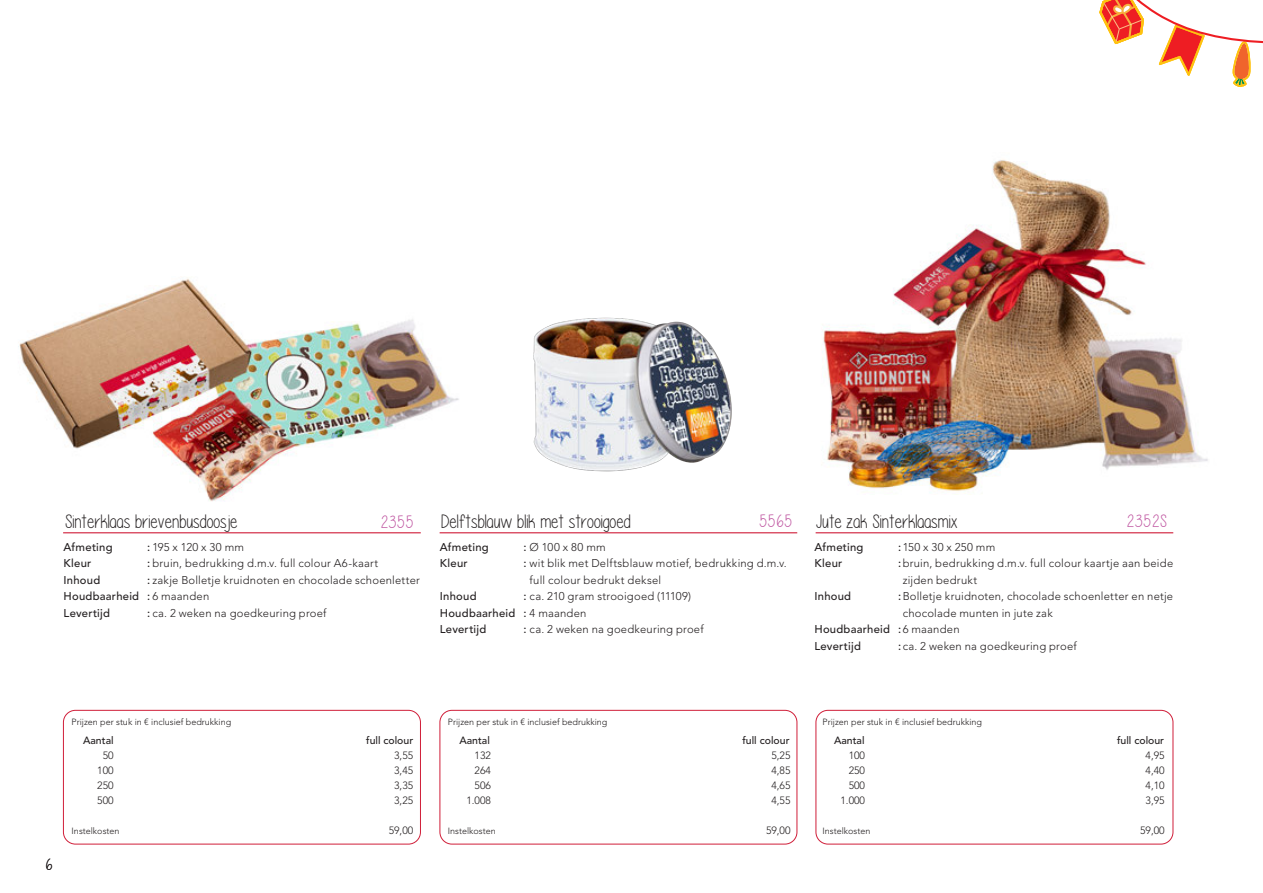
<style>
.page{position:relative;width:1263px;height:893px;background:#fff}
.page>*{position:absolute;margin:0;border:0;box-sizing:border-box;transform-origin:0 0}
.Naam{font:19.5px "Please write me a song";color:#231f20}
.Nummer{font:18px "Please write me a song";letter-spacing:.03em;color:#be529f}
.t1{font:16.5px "Please write me a song";color:#231f20}
.Omschrijving{font:300 11.25px/16.5px "Avenir LT Std";letter-spacing:.02em;color:#231f20}
.Afmeting{font:500 11.25px "Avenir LT Std";letter-spacing:.02em;color:#231f20}
.Omschrijving-2{font:500 11.25px "Avenir LT Std";letter-spacing:.02em;color:#231f20}
.Prijzen{font:300 10.5px "Avenir LT Std";color:#231f20}
.Prijzen-2{font:500 10.5px "Avenir LT Std";color:#231f20}
.Per_stuk{font:300 9px "Avenir LT Std";color:#231f20}
.s1{font-weight:500}
.s2{font-weight:300}
</style>
<div class="page">
<img style="left:18px;top:278px;width:441px;height:223px">
<img style="left:822px;top:159px;width:386px;height:336px">
<img style="left:533px;top:317px;width:199px;height:155px">
<svg style="left:1099px;top:0;width:164px;height:87px"></svg>
<div style="left:816px;top:710px;width:357px;height:134px;border:1px solid #d01e39;border-radius:12px"></div>
<div style="left:440px;top:710px;width:357px;height:134px;border:1px solid #d01e39;border-radius:12px"></div>
<div style="left:63px;top:710px;width:358px;height:134px;border:1px solid #d01e39;border-radius:12px"></div>
<hr style="left:816px;top:532px;width:357px;height:1px;background:#d01e39">
<hr style="left:440px;top:532px;width:357px;height:1px;background:#d01e39">
<hr style="left:63px;top:532px;width:358px;height:1px;background:#d01e39">
<p class="Nummer" style="left:380px;top:512px;width:35px">2355</p>
<p class="Nummer" style="left:760px;top:512px;width:34px">5565</p>
<p class="Nummer" style="left:1126px;top:511px;width:42px">2352S</p>
<p class="Naam" style="left:65px;top:511px;width:174px">Sinterklaas brievenbusdoosje</p>
<p class="Naam" style="left:441px;top:511px;width:191px">Delftsblauw blik met strooigoed</p>
<p class="Naam" style="left:816px;top:511px;width:143px">Jute zak Sinterklaasmix</p>
<p class="Afmeting" style="left:64px;top:540px;width:51px">Afmeting</p>
<p class="Afmeting" style="left:64px;top:557px;width:29px">Kleur</p>
<p class="Afmeting" style="left:64px;top:573px;width:38px">Inhoud</p>
<p class="Afmeting" style="left:64px;top:606px;width:48px">Levertijd</p>
<p class="Omschrijving" style="left:147px;top:539px;width:98px"><span class="s1">:</span> 195 x 120 x 30 mm</p>
<p class="Omschrijving" style="left:147px;top:555px;width:233px"><span class="s1">:</span> bruin, bedrukking d.m.v. full colour A6-kaart</p>
<p class="Omschrijving" style="left:147px;top:572px;width:274px"><span class="s1">:</span> zakje Bolletje kruidnoten en chocolade schoenletter</p>
<p class="Omschrijving-2" style="left:64px;top:590px;width:147px">Houdbaarheid : <span class="s2">6 maanden</span></p>
<p class="Omschrijving" style="left:147px;top:605px;width:181px"><span class="s1">:</span> ca. 2 weken na goedkeuring proef</p>
<p class="Afmeting" style="left:440px;top:540px;width:51px">Afmeting</p>
<p class="Afmeting" style="left:440px;top:557px;width:29px">Kleur</p>
<p class="Afmeting" style="left:440px;top:590px;width:38px">Inhoud</p>
<p class="Afmeting" style="left:440px;top:623px;width:48px">Levertijd</p>
<p class="Omschrijving" style="left:523px;top:539px;width:84px"><span class="s1">:</span> Ø 100 x 80 mm</p>
<p class="Omschrijving" style="left:530px;top:555px;width:259px;text-indent:-6px"><span class="s1">:</span> wit blik met Delftsblauw motief, bedrukking d.m.v. full colour bedrukt deksel</p>
<p class="Omschrijving" style="left:523px;top:588px;width:169px"><span class="s1">:</span> ca. 210 gram strooigoed (11109)</p>
<p class="Omschrijving-2" style="left:440px;top:606px;width:148px">Houdbaarheid : <span class="s2">4 maanden</span></p>
<p class="Omschrijving" style="left:523px;top:621px;width:182px"><span class="s1">:</span> ca. 2 weken na goedkeuring proef</p>
<p class="Afmeting" style="left:814px;top:540px;width:51px">Afmeting</p>
<p class="Afmeting" style="left:814px;top:557px;width:29px">Kleur</p>
<p class="Afmeting" style="left:814px;top:590px;width:38px">Inhoud</p>
<p class="Omschrijving" style="left:898px;top:539px;width:99px"><span class="s1">:</span>150 x 30 x 250 mm</p>
<p class="Omschrijving" style="left:903px;top:555px;width:272px;text-indent:-5px"><span class="s1">:</span>bruin, bedrukking d.m.v. full colour kaartje aan beide zijden bedrukt</p>
<p class="Omschrijving" style="left:903px;top:588px;width:272px;text-indent:-5px"><span class="s1">:</span>Bolletje kruidnoten, chocolade schoenletter en netje chocolade munten in jute zak</p>
<p class="Omschrijving-2" style="left:814px;top:623px;width:147px">Houdbaarheid :<span class="s2">6 maanden</span></p>
<p class="Omschrijving" style="left:898px;top:638px;width:180px"><span class="s1">:</span>ca. 2 weken na goedkeuring proef</p>
<p class="Afmeting" style="left:814px;top:639px;width:48px">Levertijd</p>
<h3 class="t1" style="left:45px;top:856px;width:8px">6</h3>
<p class="Per_stuk" style="left:72px;top:716px;width:161px">Prijzen per stuk in € inclusief bedrukking</p>
<p class="Per_stuk" style="left:448px;top:716px;width:161px">Prijzen per stuk in € inclusief bedrukking</p>
<p class="Per_stuk" style="left:822px;top:716px;width:161px">Prijzen per stuk in € inclusief bedrukking</p>
<p class="Prijzen-2" style="left:83px;top:734px;width:32px">Aantal</p>
<p class="Prijzen-2" style="left:366px;top:734px;width:49px">full colour</p>
<p class="Prijzen-2" style="left:459px;top:734px;width:32px">Aantal</p>
<p class="Prijzen-2" style="left:742px;top:734px;width:49px">full colour</p>
<p class="Prijzen-2" style="left:834px;top:734px;width:32px">Aantal</p>
<p class="Prijzen-2" style="left:1117px;top:734px;width:49px">full colour</p>
<p class="Prijzen" style="left:103px;top:749px;width:12px">50</p>
<p class="Prijzen" style="left:394px;top:749px;width:21px">3,55</p>
<p class="Prijzen" style="left:97px;top:764px;width:18px">100</p>
<p class="Prijzen" style="left:394px;top:764px;width:21px">3,45</p>
<p class="Prijzen" style="left:97px;top:779px;width:18px">250</p>
<p class="Prijzen" style="left:394px;top:779px;width:21px">3,35</p>
<p class="Prijzen" style="left:97px;top:794px;width:18px">500</p>
<p class="Prijzen" style="left:394px;top:794px;width:21px">3,25</p>
<p class="Prijzen" style="left:389px;top:824px;width:26px">59,00</p>
<p class="Per_stuk" style="left:72px;top:825px;width:49px">Instelkosten</p>
<p class="Prijzen" style="left:475px;top:749px;width:18px">132</p>
<p class="Prijzen" style="left:771px;top:749px;width:21px">5,25</p>
<p class="Prijzen" style="left:475px;top:764px;width:18px">264</p>
<p class="Prijzen" style="left:771px;top:764px;width:21px">4,85</p>
<p class="Prijzen" style="left:475px;top:779px;width:18px">506</p>
<p class="Prijzen" style="left:771px;top:779px;width:21px">4,65</p>
<p class="Prijzen" style="left:466px;top:794px;width:26px">1.008</p>
<p class="Prijzen" style="left:771px;top:794px;width:21px">4,55</p>
<p class="Prijzen" style="left:766px;top:824px;width:26px">59,00</p>
<p class="Per_stuk" style="left:448px;top:825px;width:49px">Instelkosten</p>
<p class="Prijzen" style="left:849px;top:749px;width:18px">100</p>
<p class="Prijzen" style="left:1145px;top:749px;width:21px">4,95</p>
<p class="Prijzen" style="left:849px;top:764px;width:18px">250</p>
<p class="Prijzen" style="left:1145px;top:764px;width:21px">4,40</p>
<p class="Prijzen" style="left:849px;top:779px;width:18px">500</p>
<p class="Prijzen" style="left:1145px;top:779px;width:21px">4,10</p>
<p class="Prijzen" style="left:840px;top:794px;width:26px">1.000</p>
<p class="Prijzen" style="left:1145px;top:794px;width:21px">3,95</p>
<p class="Prijzen" style="left:1140px;top:824px;width:26px">59,00</p>
<p class="Per_stuk" style="left:822px;top:825px;width:49px">Instelkosten</p>
</div>
